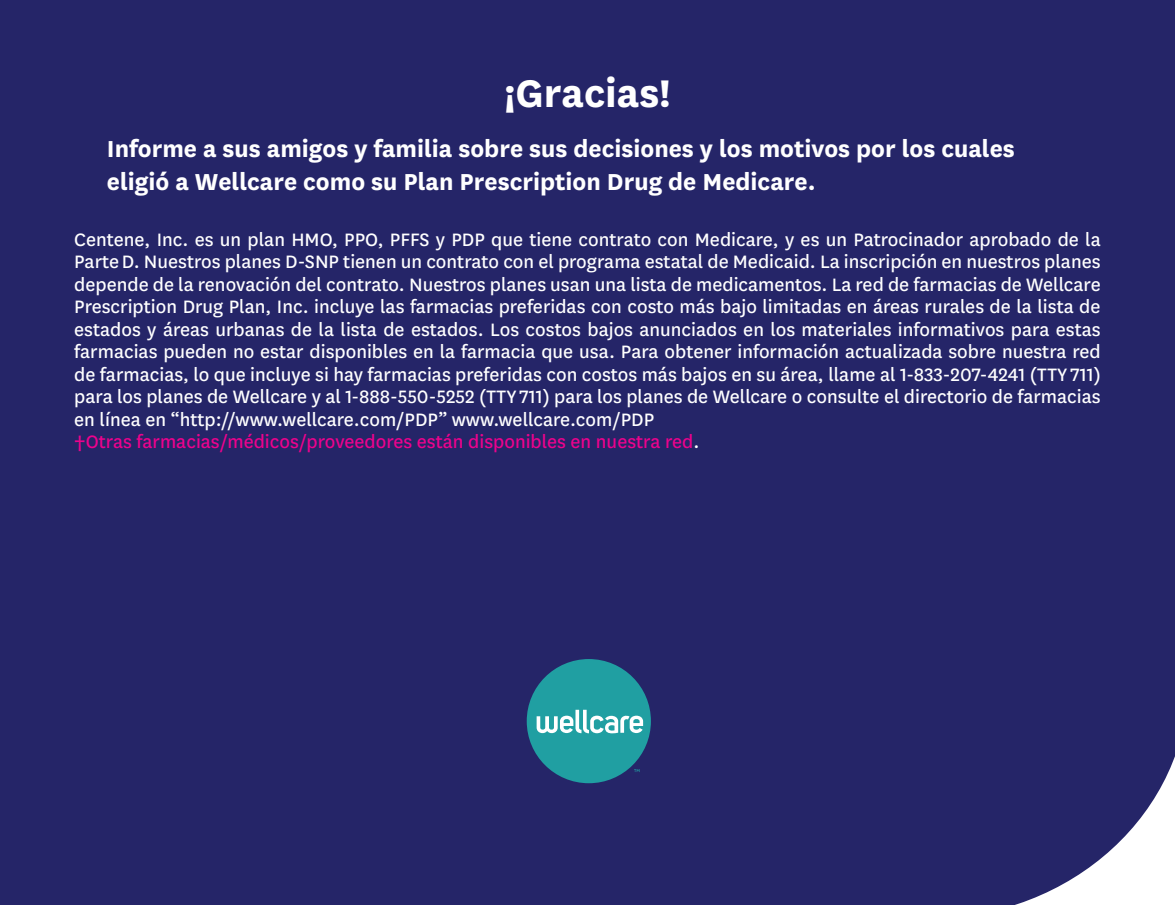
<style>
.page{position:relative;width:1175px;height:905px;background:#fff}
.page>*{position:absolute;margin:0;border:0;box-sizing:border-box;transform-origin:0 0}
.t1{font:700 45px "Centene Sans";color:#fff}
.t2{font:700 27px/32.4px "Centene Sans";color:#fff}
.Body_Copy{font:21px/22.5px "Centene Sans";color:#fff;text-align:justify}
.Body_Copy-2{font:21px "Centene Sans";color:#ed028c}
.s1{color:#fff}
</style>
<div class="page">
<div style="left:0;top:0;width:1174px;height:904px;background:#252568"></div>
<svg style="left:634px;top:769px;width:5px;height:3px"></svg>
<div style="left:527px;top:659px;width:124px;height:124px;background:#209fa2;border-radius:50%"></div>
<svg style="left:536px;top:709px;width:107px;height:25px"></svg>
<p class="t1" style="left:504px;top:62px;width:167px">¡Gracias!</p>
<p class="t2" style="left:107px;top:131px;width:909px">Informe a sus amigos y familia sobre sus decisiones y los motivos por los cuales eligió a Wellcare como su Plan Prescription Drug de Medicare.</p>
<p class="Body_Copy" style="left:74px;top:227px;width:1028px">Centene, Inc. es un plan HMO, PPO, PFFS y PDP que tiene contrato con Medicare, y es un Patrocinador aprobado de la Parte D. Nuestros planes D-SNP tienen un contrato con el programa estatal de Medicaid. La inscripción en nuestros planes depende de la renovación del contrato. Nuestros planes usan una lista de medicamentos. La red de farmacias de Wellcare Prescription Drug Plan, Inc. incluye las farmacias preferidas con costo más bajo limitadas en áreas rurales de la lista de estados y áreas urbanas de la lista de estados. Los costos bajos anunciados en los materiales informativos para estas farmacias pueden no estar disponibles en la farmacia que usa. Para obtener información actualizada sobre nuestra red de farmacias, lo que incluye si hay farmacias preferidas con costos más bajos en su área, llame al 1-833-207-4241 (TTY 711) para los planes de Wellcare y al 1-888-550-5252 (TTY 711) para los planes de Wellcare o consulte el directorio de farmacias en línea en “http://www.wellcare.com/PDP” www.wellcare.com/PDP</p>
<p class="Body_Copy-2" style="left:74px;top:428px;width:626px">†Otras farmacias/médicos/proveedores están disponibles en nuestra red<span class="s1">.</span></p>
</div>
